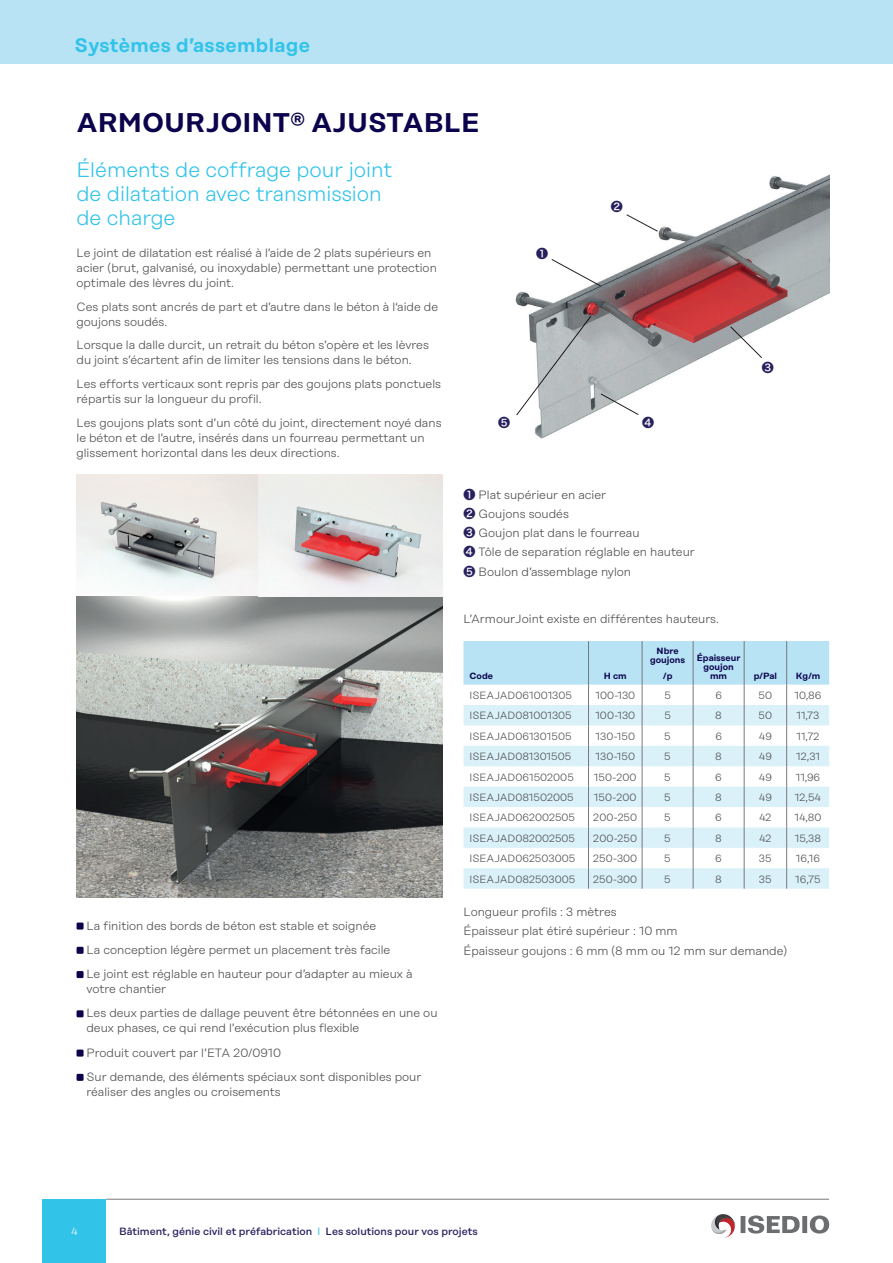
<style>
.page{position:relative;width:893px;height:1263px;background:#fff}
.page>*{position:absolute;margin:0;border:0;box-sizing:border-box;transform-origin:0 0}
.t1{font:600 27px "Rational Display";color:#0b034c}
.t2{font:300 21px/24px "Rational Display";color:#32c3e8}
.t3{font:600 19.5px "Rational Display";letter-spacing:.02em;color:#32c3e8}
.t4{font:300 12px/15px "Rational Display";color:#4b4c4d}
.t5{font:12px "Hira Kaku Pro W6";color:#27205e}
.t6{font:300 10.5px "Rational Display";color:#4b4c4d}
.t7{font:500 10.5px "Rational Display";color:#27205e}
.t8{font:300 10.5px "Rational Display";color:#fff}
.t9{font:600 9px/9px "Rational Display";color:#0b034c;text-align:center}
.s1{font-family:"Hira Kaku Pro W6";font-weight:400;color:#27205e}
.s2{color:#58caeb}
</style>
<div class="page">
<div style="left:0;top:0;width:893px;height:64px;background:#b7e3f5"></div>
<div style="left:43px;top:1199px;width:63px;height:64px;background:#32c3e8"></div>
<hr style="left:106px;top:1199px;width:723px;height:1px;background:#76787b">
<img style="left:77px;top:474px;width:365px;height:423px">
<div style="left:77px;top:922px;width:7px;height:7px;background:#0b034c"></div>
<div style="left:77px;top:947px;width:7px;height:7px;background:#0b034c"></div>
<div style="left:77px;top:971px;width:7px;height:7px;background:#0b034c"></div>
<div style="left:77px;top:1010px;width:7px;height:7px;background:#0b034c"></div>
<div style="left:77px;top:1049px;width:7px;height:7px;background:#0b034c"></div>
<div style="left:77px;top:1074px;width:7px;height:7px;background:#0b034c"></div>
<svg style="left:463px;top:641px;width:366px;height:248px"></svg>
<svg style="left:711px;top:1214px;width:24px;height:24px"></svg>
<svg style="left:741px;top:1215px;width:88px;height:18px"></svg>
<img style="left:515px;top:175px;width:314px;height:264px">
<h3 class="t3" style="left:74px;top:33px;width:237px">Systèmes d’assemblage</h3>
<h1 class="t1" style="left:77px;top:107px;width:404px">ARMOURJOINT® AJUSTABLE</h1>
<h2 class="t2" style="left:77px;top:158px;width:317px">Éléments de coffrage pour joint de dilatation avec transmission de charge</h2>
<p class="t4" style="left:77px;top:246px;width:362px">Le joint de dilatation est réalisé à l’aide de 2 plats supérieurs en acier (brut, galvanisé, ou inoxydable) permettant une protection optimale des lèvres du joint.</p>
<p class="t4" style="left:77px;top:299px;width:363px">Ces plats sont ancrés de part et d’autre dans le béton à l‘aide de goujons soudés.</p>
<p class="t4" style="left:77px;top:338px;width:354px">Lorsque la dalle durcit, un retrait du béton s’opère et les lèvres du joint s’écartent afin de limiter les tensions dans le béton.</p>
<p class="t4" style="left:77px;top:376px;width:366px">Les efforts verticaux sont repris par des goujons plats ponctuels répartis sur la longueur du profil.</p>
<p class="t4" style="left:77px;top:415px;width:366px">Les goujons plats sont d’un côté du joint, directement noyé dans le béton et de l’autre, insérés dans un fourreau permettant un glissement horizontal dans les deux directions.</p>
<p class="t5" style="left:536px;top:243px;width:13px">❶</p>
<p class="t5" style="left:611px;top:196px;width:13px">❷</p>
<p class="t5" style="left:498px;top:412px;width:13px">❺</p>
<p class="t5" style="left:642px;top:412px;width:13px">❹</p>
<p class="t4" style="left:463px;top:485px;width:233px;line-height:19.2px"><span class="s1">❶</span> Plat supérieur en acier<br><span class="s1">❷</span> Goujons soudés<br><span class="s1">❸</span> Goujon plat dans le fourreau<br><span class="s1">❹</span> Tôle de separation réglable en hauteur<br><span class="s1">❺</span> Boulon d’assemblage nylon</p>
<p class="t4" style="left:463px;top:611px;width:257px">L’ArmourJoint existe en différentes hauteurs.</p>
<p class="t9" style="left:469px;top:671px;width:25px">Code</p>
<p class="t9" style="left:604px;top:671px;width:24px">H cm</p>
<p class="t9" style="left:650px;top:646px;width:36px">Nbre goujons</p>
<p class="t9" style="left:663px;top:671px;width:11px">/p</p>
<p class="t9" style="left:697px;top:653px;width:45px">Épaisseur goujon mm</p>
<p class="t5" style="left:762px;top:357px;width:13px">❸</p>
<p class="t9" style="left:754px;top:671px;width:25px">p/Pal</p>
<p class="t9" style="left:796px;top:671px;width:26px">Kg/m</p>
<p class="t4" style="left:86px;top:913px;width:328px;line-height:24.3px">La finition des bords de béton est stable et soignée<br>La conception légère permet un placement très facile<br>Le joint est réglable en hauteur pour d’adapter au mieux à</p>
<p class="t4" style="left:86px;top:977px;width:353px;line-height:24.3px">votre chantier<br>Les deux parties de dallage peuvent être bétonnées en une ou</p>
<p class="t4" style="left:86px;top:1016px;width:336px;line-height:24.3px">deux phases, ce qui rend l’exécution plus flexible<br>Produit couvert par l’ETA 20/0910<br>Sur demande, des éléments spéciaux sont disponibles pour</p>
<p class="t4" style="left:86px;top:1084px;width:196px">réaliser des angles ou croisements</p>
<p class="t6" style="left:469px;top:689px;width:104px">ISEAJAD061001305</p>
<p class="t6" style="left:595px;top:689px;width:41px">100-130</p>
<p class="t6" style="left:664px;top:689px;width:8px">5</p>
<p class="t6" style="left:715px;top:689px;width:8px">6</p>
<p class="t6" style="left:759px;top:689px;width:15px">50</p>
<p class="t6" style="left:795px;top:689px;width:28px">10,86</p>
<p class="t6" style="left:469px;top:710px;width:104px">ISEAJAD081001305</p>
<p class="t6" style="left:595px;top:710px;width:41px">100-130</p>
<p class="t6" style="left:664px;top:710px;width:8px">5</p>
<p class="t6" style="left:715px;top:710px;width:8px">8</p>
<p class="t6" style="left:759px;top:710px;width:15px">50</p>
<p class="t6" style="left:796px;top:710px;width:24px">11,73</p>
<p class="t6" style="left:469px;top:730px;width:104px">ISEAJAD061301505</p>
<p class="t6" style="left:596px;top:730px;width:41px">130-150</p>
<p class="t6" style="left:664px;top:730px;width:8px">5</p>
<p class="t6" style="left:715px;top:730px;width:8px">6</p>
<p class="t6" style="left:759px;top:730px;width:15px">49</p>
<p class="t6" style="left:797px;top:730px;width:24px">11,72</p>
<p class="t6" style="left:469px;top:751px;width:103px">ISEAJAD081301505</p>
<p class="t6" style="left:595px;top:751px;width:41px">130-150</p>
<p class="t6" style="left:664px;top:751px;width:8px">5</p>
<p class="t6" style="left:715px;top:751px;width:8px">8</p>
<p class="t6" style="left:759px;top:751px;width:15px">49</p>
<p class="t6" style="left:796px;top:751px;width:25px">12,31</p>
<p class="t6" style="left:469px;top:771px;width:106px">ISEAJAD061502005</p>
<p class="t6" style="left:594px;top:771px;width:44px">150-200</p>
<p class="t6" style="left:664px;top:771px;width:8px">5</p>
<p class="t6" style="left:715px;top:771px;width:8px">6</p>
<p class="t6" style="left:759px;top:771px;width:15px">49</p>
<p class="t6" style="left:796px;top:771px;width:26px">11,96</p>
<p class="t6" style="left:469px;top:791px;width:106px">ISEAJAD081502005</p>
<p class="t6" style="left:594px;top:791px;width:44px">150-200</p>
<p class="t6" style="left:664px;top:791px;width:8px">5</p>
<p class="t6" style="left:715px;top:791px;width:8px">8</p>
<p class="t6" style="left:759px;top:791px;width:15px">49</p>
<p class="t6" style="left:795px;top:791px;width:28px">12,54</p>
<p class="t6" style="left:469px;top:812px;width:107px">ISEAJAD062002505</p>
<p class="t6" style="left:593px;top:812px;width:45px">200-250</p>
<p class="t6" style="left:664px;top:812px;width:8px">5</p>
<p class="t6" style="left:715px;top:812px;width:8px">6</p>
<p class="t6" style="left:759px;top:812px;width:14px">42</p>
<p class="t6" style="left:794px;top:812px;width:28px">14,80</p>
<p class="t6" style="left:469px;top:832px;width:107px">ISEAJAD082002505</p>
<p class="t6" style="left:593px;top:832px;width:45px">200-250</p>
<p class="t6" style="left:664px;top:832px;width:8px">5</p>
<p class="t6" style="left:715px;top:832px;width:8px">8</p>
<p class="t6" style="left:759px;top:832px;width:14px">42</p>
<p class="t6" style="left:795px;top:832px;width:28px">15,38</p>
<p class="t6" style="left:469px;top:853px;width:107px">ISEAJAD062503005</p>
<p class="t6" style="left:593px;top:853px;width:46px">250-300</p>
<p class="t6" style="left:664px;top:853px;width:8px">5</p>
<p class="t6" style="left:715px;top:853px;width:8px">6</p>
<p class="t6" style="left:759px;top:853px;width:14px">35</p>
<p class="t6" style="left:796px;top:853px;width:25px">16,16</p>
<p class="t6" style="left:469px;top:873px;width:107px">ISEAJAD082503005</p>
<p class="t6" style="left:593px;top:873px;width:46px">250-300</p>
<p class="t6" style="left:664px;top:873px;width:8px">5</p>
<p class="t6" style="left:715px;top:873px;width:8px">8</p>
<p class="t6" style="left:759px;top:873px;width:14px">35</p>
<p class="t6" style="left:795px;top:873px;width:27px">16,75</p>
<p class="t4" style="left:463px;top:902px;width:325px;line-height:19.2px">Longueur profils : 3 mètres<br>Épaisseur plat étiré supérieur : 10 mm<br>Épaisseur goujons : 6 mm (8 mm ou 12 mm sur demande)</p>
<p class="t8" style="left:71px;top:1226px;width:8px">4</p>
<p class="t7" style="left:119px;top:1225px;width:360px">Bâtiment, génie civil et préfabrication <span class="s2">l</span> Les solutions pour vos projets</p>
</div>
